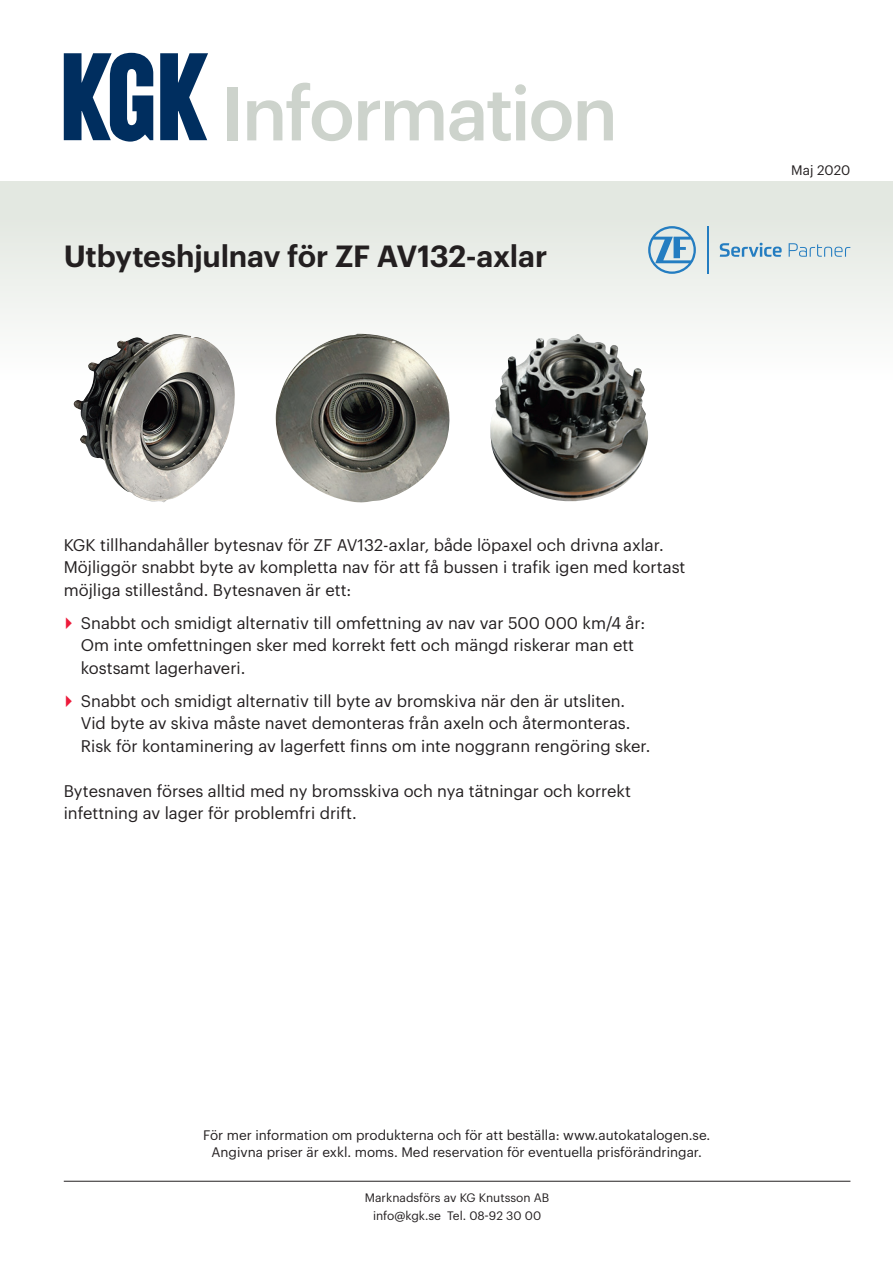
<style>
.page{position:relative;width:893px;height:1263px;background:#fff}
.page>*{position:absolute;margin:0;border:0;box-sizing:border-box;transform-origin:0 0}
.t1{font:500 75px "Graphik";letter-spacing:-.035em;color:#cdd3cc}
.t2{font:600 30px "Graphik";letter-spacing:-.01em;color:#231f20}
.t3{font:16.5px/22.5px "Graphik";color:#231f20}
.t4{font:13.5px/16.5px "Graphik";color:#231f20;text-align:center}
.t5{font:12px/18px "Graphik";color:#231f20;text-align:center}
.s1{font-family:"PF Beau Sans Pro";font-weight:300;color:#ed1a3a}
</style>
<div class="page">
<div style="left:0;top:181px;width:893px;height:246px;background:linear-gradient(to bottom,#dfe5dd,#fff)"></div>
<hr style="left:64px;top:1181px;width:786px;height:1px;background:#231f20">
<svg style="left:64px;top:53px;width:89px;height:89px"></svg>
<svg style="left:160px;top:53px;width:48px;height:87px"></svg>
<hr style="left:707px;top:226px;width:1px;height:48px;background:#247dc1">
<svg style="left:720px;top:243px;width:62px;height:14px"></svg>
<svg style="left:789px;top:243px;width:61px;height:14px"></svg>
<svg style="left:648px;top:226px;width:48px;height:48px;background:#a3c5d9"></svg>
<img style="left:73px;top:334px;width:163px;height:168px">
<img style="left:276px;top:334px;width:175px;height:168px">
<img style="left:490px;top:334px;width:158px;height:168px">
<h1 class="t1" style="left:221px;top:56px;width:398px">Information</h1>
<h2 class="t2" style="left:64px;top:233px;width:485px">Utbyteshjulnav för ZF AV132-axlar</h2>
<p class="t3" style="left:64px;top:532px;width:623px">KGK tillhandahåller bytesnav för ZF AV132-axlar, både löpaxel och drivna axlar.<br>Möjliggör snabbt byte av kompletta nav för att få bussen i trafik igen med kortast möjliga stillestånd. Bytesnaven är ett:</p>
<p class="t3" style="left:81px;top:610px;width:566px;text-indent:-17px"><span class="s1">▶</span> Snabbt och smidigt alternativ till omfettning av nav var 500 000 km/4 år:<br>Om inte omfettningen sker med korrekt fett och mängd riskerar man ett kostsamt lagerhaveri.</p>
<p class="t3" style="left:81px;top:688px;width:571px;text-indent:-17px"><span class="s1">▶</span> Snabbt och smidigt alternativ till byte av bromskiva när den är utsliten.<br>Vid byte av skiva måste navet demonteras från axeln och återmonteras.<br>Risk för kontaminering av lagerfett finns om inte noggrann rengöring sker.</p>
<p class="t3" style="left:64px;top:778px;width:569px">Bytesnaven förses alltid med ny bromsskiva och nya tätningar och korrekt infettning av lager för problemfri drift.</p>
<p class="t4" style="left:791px;top:160px;width:61px">Maj 2020</p>
<p class="t4" style="left:203px;top:1126px;width:509px">För mer information om produkterna och för att beställa: www.autokatalogen.se.<br>Angivna priser är exkl. moms. Med reservation för eventuella prisförändringar.</p>
<p class="t5" style="left:365px;top:1188px;width:186px">Marknadsförs av KG Knutsson AB info@kgk.se Tel. 08-92 30 00</p>
</div>
